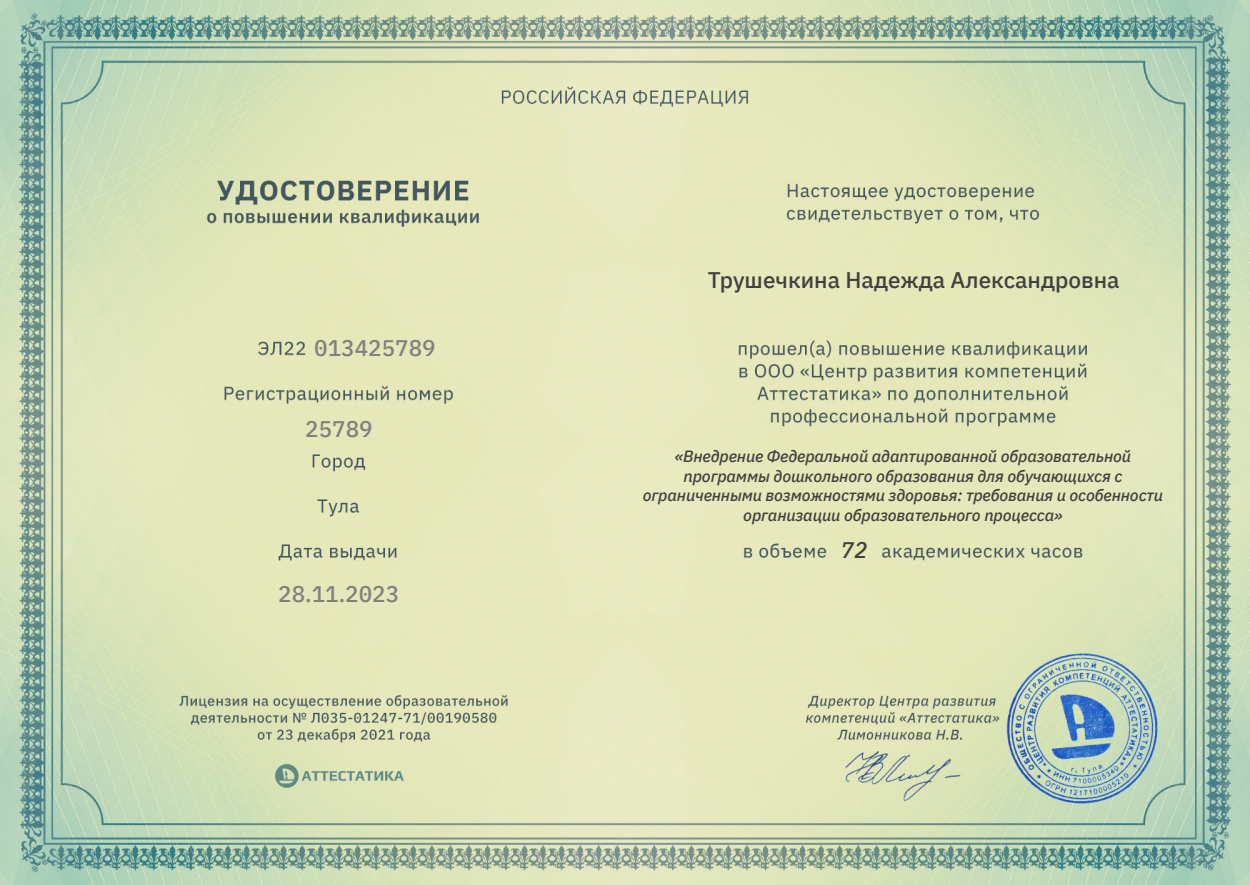
<style>
.page{position:relative;width:1250px;height:885px;background:#fff}
.page>*{position:absolute;margin:0;border:0;box-sizing:border-box;transform-origin:0 0}
.t1{font:600 22.5px "Aneliza";color:#404040}
.t2{font:600 22.5px "Aneliza";color:#808080}
.t3{font:italic 600 22.5px "Aneliza";color:#404040}
.t4{font:italic 600 16.25px/19.5px "Aneliza";letter-spacing:-.01em;color:#404040;text-align:center}
</style>
<div class="page">
<img style="left:0;top:0;width:1250px;height:884px">
<h1 class="t2" style="left:314px;top:330px;width:123px">013425789</h1>
<h1 class="t2" style="left:305px;top:411px;width:69px">25789</h1>
<h1 class="t2" style="left:278px;top:576px;width:123px">28.11.2023</h1>
<h1 class="t1" style="left:708px;top:263px;width:413px">Трушечкина Надежда Александровна</h1>
<p class="t4" style="left:643px;top:445px;width:522px">«Внедрение Федеральной адаптированной образовательной программы дошкольного образования для обучающихся с ограниченными возможностями здоровья: требования и особенности организации образовательного процесса»</p>
<h1 class="t3" style="left:841px;top:532px;width:28px">72</h1>
</div>
